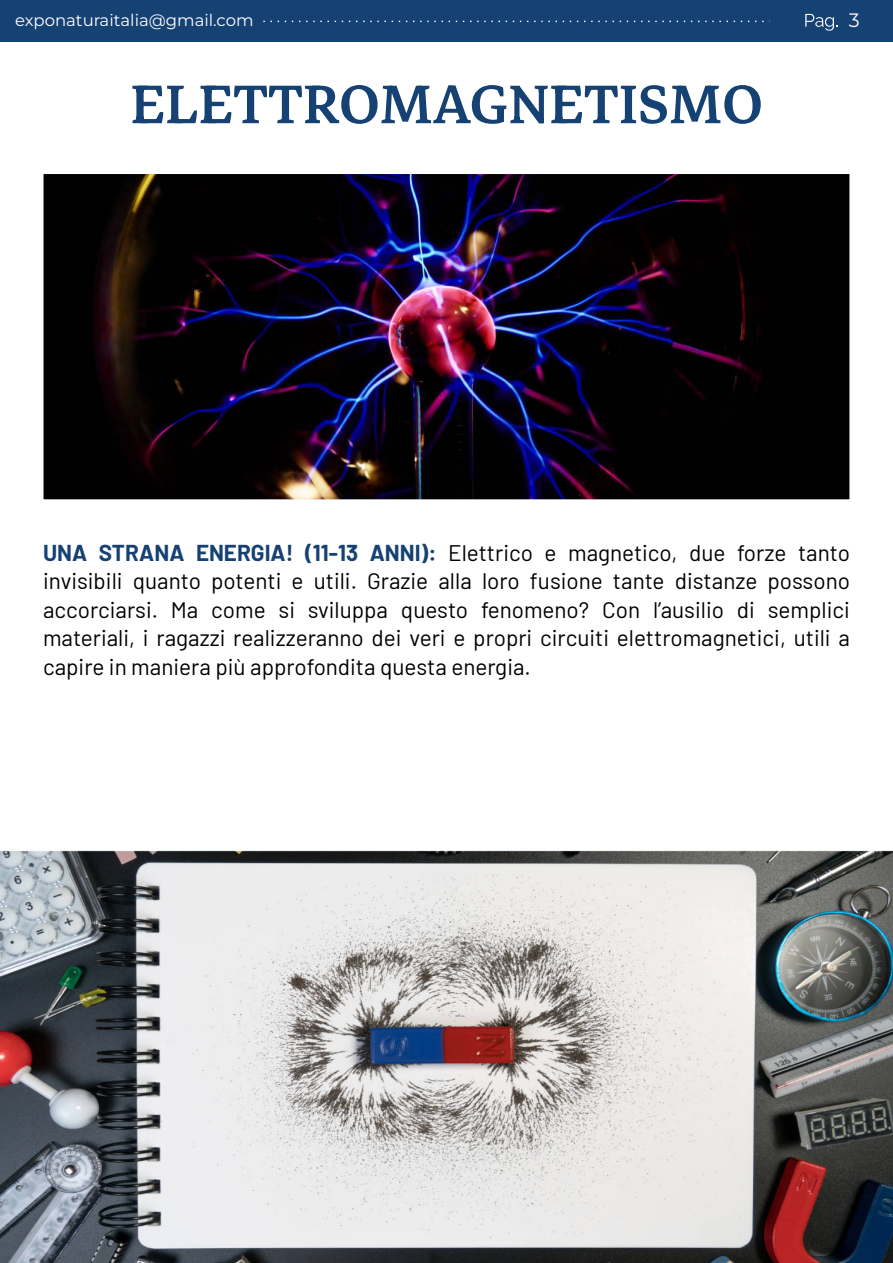
<style>
.page{position:relative;width:893px;height:1263px;background:#fff}
.page>*{position:absolute;margin:0;border:0;box-sizing:border-box;transform-origin:0 0}
.t1{font:500 77.4px "Markazi Text";color:#154173}
.t2{font:22.5px/28.5px "Barlow";color:#000;text-align:justify}
.t3{font:19.35px "Montserrat";color:#fff}
.t4{font:16.5px "Montserrat";color:#fff}
.s1{font-weight:700;color:#154173}
</style>
<div class="page">
<div style="left:0;top:0;width:893px;height:42px;background:#154173"></div>
<svg style="left:263px;top:21px;width:507px;height:1px"></svg>
<svg style="left:805px;top:14px;width:32px;height:17px"></svg>
<svg style="left:0;top:850px;width:893px;height:413px;background:#aaa9aa"></svg>
<img style="left:44px;top:175px;width:804px;height:323px">
<p class="t4" style="left:15px;top:10px;width:240px">exponaturaitalia@gmail.com</p>
<p class="t3" style="left:849px;top:8px;width:12px">3</p>
<h1 class="t1" style="left:130px;top:58px;width:634px">ELETTROMAGNETISMO</h1>
<p class="t2" style="left:43px;top:537px;width:808px"><span class="s1">UNA STRANA ENERGIA! (11-13 ANNI):</span> Elettrico e magnetico, due forze tanto invisibili quanto potenti e utili. Grazie alla loro fusione tante distanze possono accorciarsi. Ma come si sviluppa questo fenomeno? Con l’ausilio di semplici materiali, i ragazzi realizzeranno dei veri e propri circuiti elettromagnetici, utili a capire in maniera più approfondita questa energia.</p>
</div>
